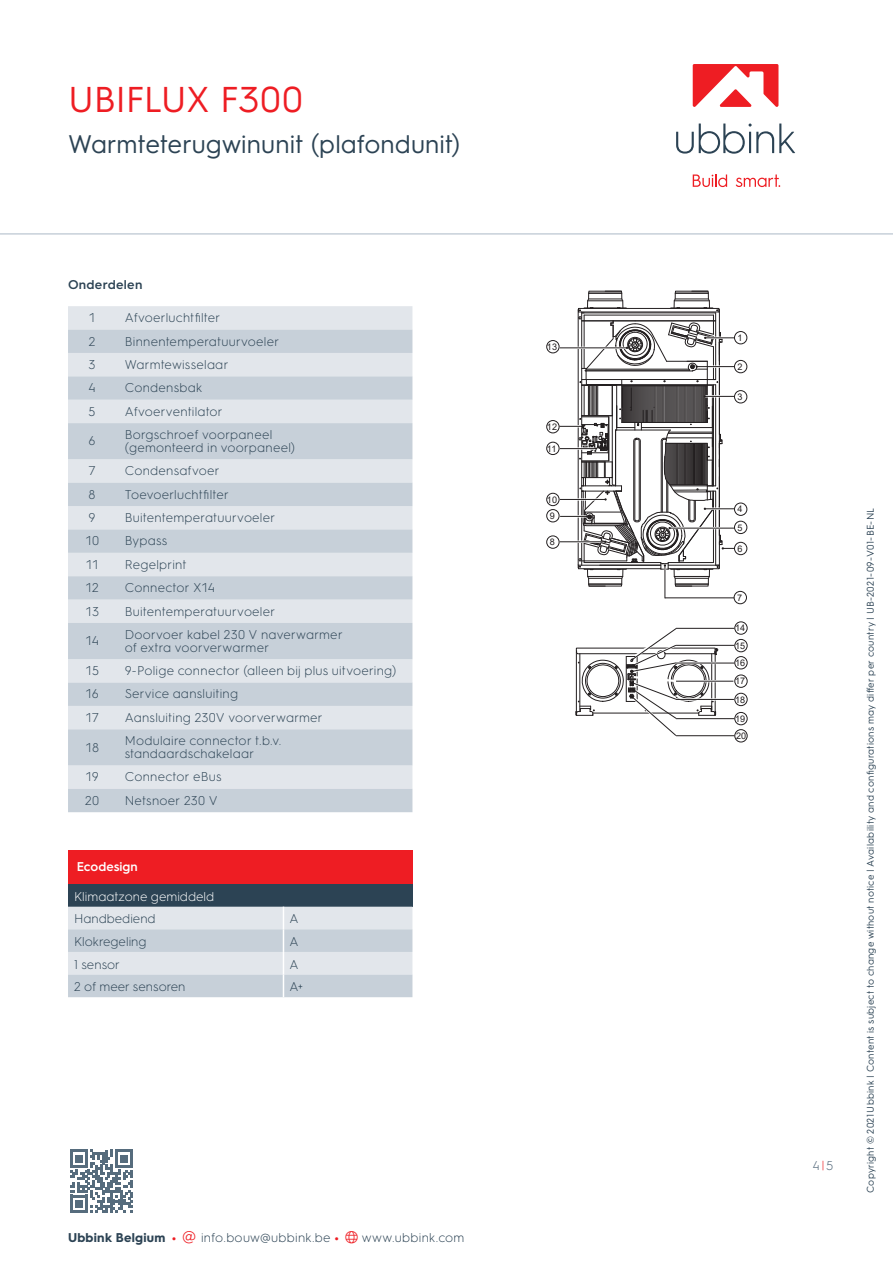
<style>
.page{position:relative;width:893px;height:1263px;background:#fff}
.page>*{position:absolute;margin:0;border:0;box-sizing:border-box;transform-origin:0 0}
._10_DA_title{font:36px "HGS3";letter-spacing:-.015em;color:#ee1d23}
._10_DA_title_subline{font:25.5px "HGS3";letter-spacing:.005em;color:#2c4354}
.t1{font:300 12.75px/12.8px "HGS3";letter-spacing:.02em;color:#2c4354}
.t2{font:300 12.75px "HGS3";color:#2c4354}
.t3{font:300 12.75px "HGS3";color:#fff}
._20_DA_sub_anthracit{font:600 12.75px "HGS3";letter-spacing:.02em;color:#2c4354}
._40_DA_table_body_ce{font:600 12.75px "HGS3";color:#fff}
.t4{font:300 12.75px "HGS3";color:#4e6476}
._00_DA_disclaimer{font:9.75px "HGS3";letter-spacing:.03em;color:#2c4354}
.t5{font:9.15px "Arial";color:#231f20}
.s1{font-weight:700}
.s2{font-weight:700;color:#ee1d23}
.s3{color:#ee1d23}
</style>
<div class="page">
<hr style="left:0;top:233px;width:893px;height:2px;background:#c7d0d9">
<svg style="left:676px;top:124px;width:119px;height:30px"></svg>
<svg style="left:693px;top:174px;width:34px;height:13px"></svg>
<svg style="left:736px;top:174px;width:44px;height:13px"></svg>
<svg style="left:693px;top:64px;width:85px;height:43px"></svg>
<svg style="left:70px;top:1150px;width:63px;height:62px"></svg>
<div style="left:68px;top:306px;width:344px;height:24px;background:#e2e6eb"></div>
<svg style="left:68px;top:330px;width:344px;height:482px;background:#d2d9e0"></svg>
<div style="left:68px;top:850px;width:344px;height:34px;background:#ee1d23"></div>
<div style="left:68px;top:884px;width:344px;height:23px;background:#2c4354"></div>
<svg style="left:68px;top:907px;width:344px;height:90px;background:#d4dbe2"></svg>
<hr style="left:676px;top:628px;width:58px;height:1px;background:#231f20">
<hr style="left:676px;top:645px;width:58px;height:1px;background:#231f20">
<hr style="left:676px;top:681px;width:57px;height:1px;background:#231f20">
<hr style="left:676px;top:663px;width:58px;height:1px;background:#231f20">
<hr style="left:676px;top:699px;width:58px;height:1px;background:#231f20">
<hr style="left:676px;top:718px;width:58px;height:1px;background:#231f20">
<hr style="left:676px;top:735px;width:58px;height:1px;background:#231f20">
<svg style="left:576px;top:628px;width:142px;height:108px"></svg>
<div style="left:735px;top:622px;width:12px;height:12px;border:1px solid #231f20;border-radius:50%"></div>
<div style="left:735px;top:639px;width:12px;height:13px;border:1px solid #231f20;border-radius:50%"></div>
<div style="left:735px;top:656px;width:12px;height:13px;border:1px solid #231f20;border-radius:50%"></div>
<div style="left:735px;top:675px;width:12px;height:12px;border:1px solid #231f20;border-radius:50%"></div>
<div style="left:735px;top:693px;width:12px;height:13px;border:1px solid #231f20;border-radius:50%"></div>
<div style="left:735px;top:712px;width:12px;height:13px;border:1px solid #231f20;border-radius:50%"></div>
<div style="left:735px;top:729px;width:12px;height:13px;border:1px solid #231f20;border-radius:50%"></div>
<hr style="left:665px;top:597px;width:69px;height:1px;background:#231f20">
<hr style="left:665px;top:565px;width:1px;height:33px;background:#231f20">
<svg style="left:559px;top:291px;width:176px;height:296px"></svg>
<div style="left:734px;top:542px;width:13px;height:13px;border:1px solid #231f20;border-radius:50%"></div>
<div style="left:734px;top:521px;width:13px;height:13px;border:1px solid #231f20;border-radius:50%"></div>
<div style="left:734px;top:503px;width:13px;height:12px;border:1px solid #231f20;border-radius:50%"></div>
<div style="left:734px;top:390px;width:13px;height:13px;border:1px solid #231f20;border-radius:50%"></div>
<div style="left:734px;top:360px;width:13px;height:13px;border:1px solid #231f20;border-radius:50%"></div>
<div style="left:734px;top:331px;width:13px;height:13px;border:1px solid #231f20;border-radius:50%"></div>
<div style="left:734px;top:591px;width:13px;height:13px;border:1px solid #231f20;border-radius:50%"></div>
<div style="left:547px;top:340px;width:12px;height:13px;border:1px solid #231f20;border-radius:50%"></div>
<div style="left:547px;top:420px;width:12px;height:13px;border:1px solid #231f20;border-radius:50%"></div>
<div style="left:547px;top:442px;width:12px;height:13px;border:1px solid #231f20;border-radius:50%"></div>
<div style="left:547px;top:493px;width:12px;height:13px;border:1px solid #231f20;border-radius:50%"></div>
<div style="left:547px;top:509px;width:12px;height:13px;border:1px solid #231f20;border-radius:50%"></div>
<div style="left:547px;top:536px;width:12px;height:12px;border:1px solid #231f20;border-radius:50%"></div>
<p class="_10_DA_title" style="left:68px;top:74px;width:236px">UBIFLUX F300</p>
<p class="_10_DA_title_subline" style="left:68px;top:126px;width:394px">Warmteterugwinunit (plafondunit)</p>
<p class="_20_DA_sub_anthracit" style="left:68px;top:276px;width:76px">Onderdelen</p>
<p class="t1" style="left:89px;top:311px;width:9px">1</p>
<p class="t1" style="left:125px;top:311px;width:97px">Afvoerluchtfilter</p>
<p class="t1" style="left:89px;top:334px;width:9px">2</p>
<p class="t1" style="left:125px;top:334px;width:156px">Binnentemperatuurvoeler</p>
<p class="t1" style="left:89px;top:357px;width:9px">3</p>
<p class="t1" style="left:125px;top:357px;width:105px">Warmtewisselaar</p>
<p class="t1" style="left:89px;top:381px;width:9px">4</p>
<p class="t1" style="left:125px;top:381px;width:79px">Condensbak</p>
<p class="t1" style="left:89px;top:404px;width:9px">5</p>
<p class="t1" style="left:125px;top:404px;width:99px">Afvoerventilator</p>
<p class="t1" style="left:89px;top:434px;width:9px">6</p>
<p class="t1" style="left:125px;top:427px;width:172px">Borgschroef voorpaneel (gemonteerd in voorpaneel)</p>
<p class="t1" style="left:89px;top:464px;width:9px">7</p>
<p class="t1" style="left:125px;top:464px;width:96px">Condensafvoer</p>
<p class="t1" style="left:89px;top:487px;width:9px">8</p>
<p class="t1" style="left:125px;top:487px;width:106px">Toevoerluchtfilter</p>
<p class="t1" style="left:89px;top:510px;width:9px">9</p>
<p class="t1" style="left:125px;top:510px;width:152px">Buitentemperatuurvoeler</p>
<p class="t1" style="left:85px;top:534px;width:16px">10</p>
<p class="t1" style="left:125px;top:534px;width:44px">Bypass</p>
<p class="t1" style="left:85px;top:557px;width:15px">11</p>
<p class="t1" style="left:125px;top:557px;width:63px">Regelprint</p>
<p class="t1" style="left:85px;top:581px;width:15px">12</p>
<p class="t1" style="left:125px;top:581px;width:92px">Connector X14</p>
<p class="t1" style="left:85px;top:604px;width:15px">13</p>
<p class="t1" style="left:125px;top:604px;width:152px">Buitentemperatuurvoeler</p>
<p class="t1" style="left:85px;top:634px;width:15px">14</p>
<p class="t1" style="left:125px;top:627px;width:219px">Doorvoer kabel 230 V naverwarmer of extra voorverwarmer</p>
<p class="t1" style="left:85px;top:663px;width:15px">15</p>
<p class="t1" style="left:125px;top:663px;width:273px">9-Polige connector (alleen bij plus uitvoering)</p>
<p class="t1" style="left:85px;top:687px;width:15px">16</p>
<p class="t1" style="left:125px;top:687px;width:115px">Service aansluiting</p>
<p class="t1" style="left:85px;top:710px;width:15px">17</p>
<p class="t1" style="left:125px;top:710px;width:199px">Aansluiting 230V voorverwarmer</p>
<p class="t1" style="left:85px;top:740px;width:15px">18</p>
<p class="t1" style="left:125px;top:734px;width:158px">Modulaire connector t.b.v. standaardschakelaar</p>
<p class="t1" style="left:85px;top:770px;width:15px">19</p>
<p class="t1" style="left:125px;top:770px;width:98px">Connector eBus</p>
<p class="t1" style="left:85px;top:793px;width:16px">20</p>
<p class="t1" style="left:125px;top:793px;width:95px">Netsnoer 230 V</p>
<p class="_40_DA_table_body_ce" style="left:77px;top:858px;width:62px">Ecodesign</p>
<p class="t3" style="left:74px;top:887px;width:142px">Klimaatzone gemiddeld</p>
<p class="t2" style="left:74px;top:910px;width:83px">Handbediend</p>
<p class="t1" style="left:289px;top:912px;width:11px">A</p>
<p class="t2" style="left:74px;top:933px;width:74px">Klokregeling</p>
<p class="t1" style="left:289px;top:934px;width:11px">A</p>
<p class="t1" style="left:74px;top:957px;width:47px">1 sensor</p>
<p class="t1" style="left:289px;top:957px;width:11px">A</p>
<p class="t2" style="left:74px;top:978px;width:113px">2 of meer sensoren</p>
<p class="t1" style="left:289px;top:980px;width:15px">A+</p>
<p class="t5" style="left:547px;top:340px;width:12px">13</p>
<p class="t5" style="left:547px;top:420px;width:12px">12</p>
<p class="t5" style="left:547px;top:442px;width:11px">11</p>
<p class="t5" style="left:547px;top:493px;width:12px">10</p>
<p class="t5" style="left:550px;top:509px;width:7px">9</p>
<p class="t5" style="left:550px;top:536px;width:7px">8</p>
<p class="t1" style="left:68px;top:1230px;width:398px"><span class="s1">Ubbink Belgium</span> <span class="s2">•</span> <span class="s3">▼</span> info.bouw@ubbink.be <span class="s2">•</span> <span class="s3">●□</span> www.ubbink.com</p>
<p class="t5" style="left:738px;top:331px;width:7px">1</p>
<p class="t5" style="left:738px;top:360px;width:7px">2</p>
<p class="t5" style="left:738px;top:390px;width:7px">3</p>
<p class="t5" style="left:738px;top:503px;width:7px">4</p>
<p class="t5" style="left:738px;top:521px;width:7px">5</p>
<p class="t5" style="left:738px;top:542px;width:7px">6</p>
<p class="t5" style="left:737px;top:591px;width:7px">7</p>
<p class="t5" style="left:735px;top:622px;width:12px">14</p>
<p class="t5" style="left:735px;top:639px;width:12px">15</p>
<p class="t5" style="left:735px;top:656px;width:12px">16</p>
<p class="t5" style="left:735px;top:675px;width:12px">17</p>
<p class="t5" style="left:735px;top:693px;width:12px">18</p>
<p class="t5" style="left:735px;top:712px;width:12px">19</p>
<p class="t5" style="left:736px;top:729px;width:12px">20</p>
<p class="t4" style="left:812px;top:1157px;width:22px">4<span class="s3">|</span>5</p>
<p class="_00_DA_disclaimer" style="left:864px;top:1193px;width:686px;rotate:-90deg">Copyright © 2021 Ubbink | Content is subject to change without notice | Availability and configurations may differ per country | UB-2021-09-V01-BE-NL</p>
</div>
